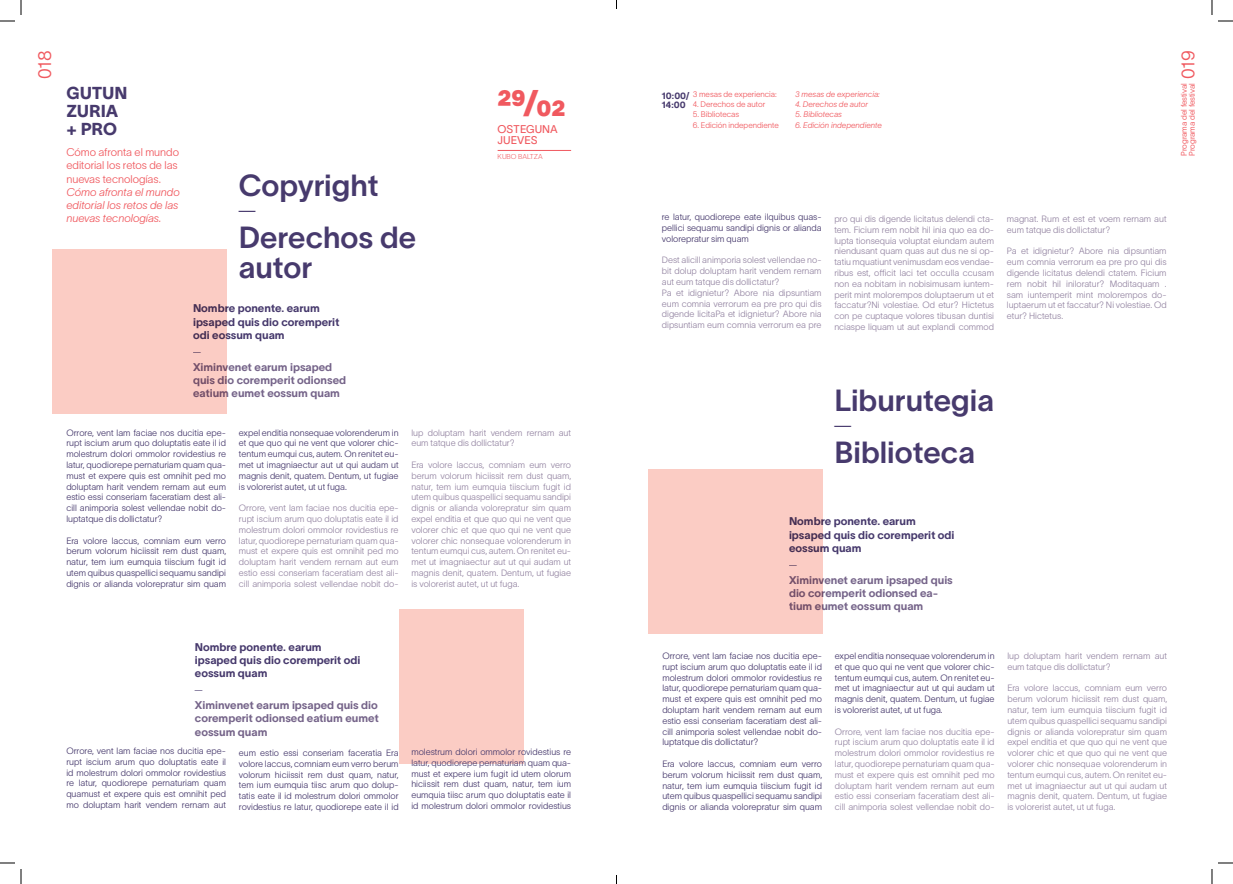
<style>
.page{position:relative;width:1233px;height:884px;background:#fff}
.page>*{position:absolute;margin:0;border:0;box-sizing:border-box;transform-origin:0 0}
.t1{font:36px "TWK Lausanne Pan";color:#f0595f}
.texto_intro{font:30px/30px "TWK Lausanne Pan 600";color:#473a6d}
.texto_intro-2{font:24px "TWK Lausanne Pan 600";color:#473a6d}
.t2{font:18px "TWK Lausanne Pan 250";letter-spacing:-.015em;color:#f0595f}
.titulo_02{font:17px "TWK Lausanne Pan 850";color:#473a6d}
.t3{font:11px/13.2px "TWK Lausanne Pan 750";color:#76658a}
.t4{font:11px/13.2px "TWK Lausanne Pan 750";color:#473a6d}
.subtitulo{font:11px/13.2px "TWK Lausanne Pan 200";color:#f0595f;text-align:justify}
.subtitulo-2{font:italic 11px/13.2px "TWK Lausanne Pan 200";color:#f0595f;text-align:justify}
.dia_programa{font:11px/11px "TWK Lausanne Pan 350";color:#f0595f}
.biografias{font:9px/10.8px "TWK Lausanne Pan 200";color:#9586a3;text-align:justify}
.biografias-2{font:9px/10.8px "TWK Lausanne Pan 200";color:#473a6d;text-align:justify}
.hora{font:9px/9px "TWK Lausanne Pan 850";letter-spacing:-.005em;color:#473a6d}
.Titulo_ponencia{font:8px "TWK Lausanne Pan 200";color:#f0595f}
.Titulo_ponencia-2{font:italic 8px "TWK Lausanne Pan 200";color:#f0595f}
.t5{font:8px/8px "TWK Lausanne Pan 250";color:#f0595f}
.sala{font:7px "TWK Lausanne Pan 150";color:#f0595f}
</style>
<div class="page">
<div style="left:398px;top:609px;width:125px;height:155px;background:#fbccc4"></div>
<hr style="left:497px;top:150px;width:74px;height:1px;background:#f0595f">
<div style="left:53px;top:249px;width:174px;height:165px;background:#fbccc4"></div>
<div style="left:648px;top:469px;width:175px;height:165px;background:#fbccc4"></div>
<svg style="left:1218px;top:20px;width:15px;height:2px"></svg>
<svg style="left:1218px;top:862px;width:15px;height:2px"></svg>
<svg style="left:0;top:0;width:22px;height:22px"></svg>
<svg style="left:0;top:862px;width:22px;height:22px"></svg>
<svg style="left:1211px;top:0;width:1px;height:15px"></svg>
<svg style="left:1211px;top:869px;width:1px;height:15px"></svg>
<h3 class="t2" style="left:32px;top:79px;width:30px;rotate:-90deg">018</h3>
<h3 class="t2" style="left:1175px;top:79px;width:30px;rotate:-90deg">019</h3>
<p class="titulo_02" style="left:66px;top:81px;width:63px">GUTUN</p>
<p class="titulo_02" style="left:66px;top:99px;width:53px">ZURIA</p>
<p class="titulo_02" style="left:66px;top:117px;width:52px">+ PRO</p>
<p class="subtitulo" style="left:66px;top:145px;width:114px">Cómo afronta el mundo editorial los retos de las nuevas tecnologías.</p>
<p class="subtitulo-2" style="left:66px;top:185px;width:115px">Cómo afronta el mundo editorial los retos de las nuevas tecnologías.</p>
<p class="t5" style="left:1179px;top:156px;width:74px;rotate:-90deg">Programa del festival<br>Programa del festival</p>
<p class="t1" style="left:497px;top:78px;width:69px">29/02</p>
<p class="dia_programa" style="left:497px;top:123px;width:62px">OSTEGUNA<br>JUEVES</p>
<p class="Titulo_ponencia-2" style="left:795px;top:89px;width:86px">3 mesas de experiencia:</p>
<p class="Titulo_ponencia-2" style="left:795px;top:99px;width:74px">4. Derechos de autor</p>
<p class="Titulo_ponencia-2" style="left:795px;top:109px;width:48px">5. Bibliotecas</p>
<p class="Titulo_ponencia-2" style="left:795px;top:119px;width:88px">6. Edición independiente</p>
<p class="Titulo_ponencia" style="left:693px;top:89px;width:85px">3 mesas de experiencia:</p>
<p class="Titulo_ponencia" style="left:693px;top:99px;width:74px">4. Derechos de autor</p>
<p class="Titulo_ponencia" style="left:693px;top:109px;width:48px">5. Bibliotecas</p>
<p class="Titulo_ponencia" style="left:693px;top:119px;width:88px">6. Edición independiente</p>
<p class="hora" style="left:662px;top:90px;width:29px">10:00/<br>14:00</p>
<p class="sala" style="left:497px;top:152px;width:47px">KUBO BALTZA</p>
<p class="texto_intro" style="left:239px;top:168px;width:141px">Copyright</p>
<p class="texto_intro-2" style="left:239px;top:184px;width:18px">_</p>
<p class="texto_intro" style="left:239px;top:220px;width:179px">Derechos de autor</p>
<p class="biografias-2" style="left:662px;top:211px;width:161px">re latur, quodiorepe eate ilquibus quas&shy;pellici sequamu sandipi dignis or alianda volorepratur sim quam</p>
<p class="biografias" style="left:662px;top:254px;width:161px">Dest alicill animporia solest vellendae no&shy;bit dolup doluptam harit vendem rernam aut eum tatque dis dollictatur?</p>
<p class="biografias" style="left:662px;top:286px;width:161px">Pa et idignietur? Abore nia dipsuntiam eum comnia verrorum ea pre pro qui dis digende licitaPa et idignietur? Abore nia dipsuntiam eum comnia verrorum ea pre</p>
<p class="biografias" style="left:834px;top:213px;width:161px">pro qui dis digende licitatus delendi cta&shy;tem. Ficium rem nobit hil inia quo ea do&shy;lupta tionsequia voluptat eiundam autem niendusant quam quas aut dus ne si op&shy;tatiu mquatiunt venimusdam eos vendae&shy;ribus est, officit laci tet occulla ccusam non ea nobitam in nobisimusam iuntem&shy;perit mint molorempos doluptaerum ut et faccatur?Ni volestiae. Od etur? Hictetus con pe cuptaque volores tibusan duntisi nciaspe liquam ut aut explandi commod</p>
<p class="biografias" style="left:1007px;top:213px;width:161px">magnat. Rum et est et voem rernam aut eum tatque dis dollictatur?</p>
<p class="biografias" style="left:1007px;top:245px;width:161px">Pa et idignietur? Abore nia dipsuntiam eum comnia verrorum ea pre pro qui dis digende licitatus delendi ctatem. Ficium rem nobit hil iniloratur? Moditaquam . sam iuntemperit mint molorempos do&shy;luptaerum ut et faccatur? Ni volestiae. Od etur? Hictetus.</p>
<p class="t4" style="left:193px;top:301px;width:148px">Nombre ponente. earum ipsaped quis dio coremperit odi eossum quam<br>_</p>
<p class="t3" style="left:193px;top:360px;width:155px">Ximinvenet earum ipsaped quis dio coremperit odionsed eatium eumet eossum quam</p>
<p class="texto_intro" style="left:834px;top:384px;width:161px">Liburutegia</p>
<p class="texto_intro-2" style="left:834px;top:400px;width:18px">_</p>
<p class="texto_intro" style="left:834px;top:436px;width:142px">Biblioteca</p>
<p class="biografias-2" style="left:66px;top:426px;width:161px">Orrore, vent lam faciae nos ducitia epe&shy;rupt iscium arum quo doluptatis eate il id molestrum dolori ommolor rovidestius re latur, quodiorepe pernaturiam quam qua&shy;must et expere quis est omnihit ped mo doluptam harit vendem rernam aut eum estio essi conseriam faceratiam dest ali&shy;cill animporia solest vellendae nobit do&shy;luptatque dis dollictatur?</p>
<p class="biografias-2" style="left:66px;top:534px;width:161px">Era volore laccus, comniam eum verro berum volorum hiciissit rem dust quam, natur, tem ium eumquia tiiscium fugit id utem quibus quaspellici sequamu sandipi dignis or alianda volorepratur sim quam</p>
<p class="biografias-2" style="left:239px;top:426px;width:161px">expel enditia nonsequae volorenderum in et que quo qui ne vent que volorer chic&shy;tentum eumqui cus, autem. On renitet eu&shy;met ut imagniaectur aut ut qui audam ut magnis denit, quatem. Dentum, ut fugiae is volorerist autet, ut ut fuga.</p>
<p class="biografias" style="left:239px;top:502px;width:161px">Orrore, vent lam faciae nos ducitia epe&shy;rupt iscium arum quo doluptatis eate il id molestrum dolori ommolor rovidestius re latur, quodiorepe pernaturiam quam qua&shy;must et expere quis est omnihit ped mo doluptam harit vendem rernam aut eum estio essi conseriam faceratiam dest ali&shy;cill animporia solest vellendae nobit do-</p>
<p class="biografias" style="left:411px;top:426px;width:161px">lup doluptam harit vendem rernam aut eum tatque dis dollictatur?</p>
<p class="biografias" style="left:411px;top:459px;width:161px">Era volore laccus, comniam eum verro berum volorum hiciissit rem dust quam, natur, tem ium eumquia tiiscium fugit id utem quibus quaspellici sequamu sandipi dignis or alianda volorepratur sim quam expel enditia et que quo qui ne vent que volorer chic et que quo qui ne vent que volorer chic nonsequae volorenderum in tentum eumqui cus, autem. On renitet eu&shy;met ut imagniaectur aut ut qui audam ut magnis denit, quatem. Dentum, ut fugiae is volorerist autet, ut ut fuga.</p>
<p class="t4" style="left:789px;top:514px;width:167px">Nombre ponente. earum ipsaped quis dio coremperit odi eossum quam<br>_</p>
<p class="t3" style="left:789px;top:573px;width:165px">Ximinvenet earum ipsaped quis dio coremperit odionsed ea&shy;tium eumet eossum quam</p>
<p class="t4" style="left:195px;top:639px;width:167px">Nombre ponente. earum ipsaped quis dio coremperit odi eossum quam<br>_</p>
<p class="t3" style="left:195px;top:698px;width:185px;text-align:justify">Ximinvenet earum ipsaped quis dio coremperit odionsed eatium eumet eossum quam</p>
<p class="biografias-2" style="left:66px;top:745px;width:161px">Orrore, vent lam faciae nos ducitia epe&shy;rupt iscium arum quo doluptatis eate il id molestrum dolori ommolor rovidestius re latur, quodiorepe pernaturiam quam quamust et expere quis est omnihit ped mo doluptam harit vendem rernam aut</p>
<p class="biografias-2" style="left:239px;top:747px;width:161px">eum estio essi conseriam faceratia Era volore laccus, comniam eum verro berum volorum hiciissit rem dust quam, natur, tem ium eumquia tiisc arum quo dolup&shy;tatis eate il id molestrum dolori ommolor rovidestius re latur, quodiorepe eate il id</p>
<p class="biografias-2" style="left:411px;top:746px;width:161px">molestrum dolori ommolor rovidestius re latur, quodiorepe pernaturiam quam qua&shy;must et expere ium fugit id utem olorum hiciissit rem dust quam, natur, tem ium eumquia tiisc arum quo doluptatis eate il id molestrum dolori ommolor rovidestius</p>
<p class="biografias-2" style="left:662px;top:650px;width:161px">Orrore, vent lam faciae nos ducitia epe&shy;rupt iscium arum quo doluptatis eate il id molestrum dolori ommolor rovidestius re latur, quodiorepe pernaturiam quam qua&shy;must et expere quis est omnihit ped mo doluptam harit vendem rernam aut eum estio essi conseriam faceratiam dest ali&shy;cill animporia solest vellendae nobit do&shy;luptatque dis dollictatur?</p>
<p class="biografias-2" style="left:662px;top:758px;width:161px">Era volore laccus, comniam eum verro berum volorum hiciissit rem dust quam, natur, tem ium eumquia tiiscium fugit id utem quibus quaspellici sequamu sandipi dignis or alianda volorepratur sim quam</p>
<p class="biografias-2" style="left:835px;top:650px;width:161px">expel enditia nonsequae volorenderum in et que quo qui ne vent que volorer chic&shy;tentum eumqui cus, autem. On renitet eu&shy;met ut imagniaectur aut ut qui audam ut magnis denit, quatem. Dentum, ut fugiae is volorerist autet, ut ut fuga.</p>
<p class="biografias" style="left:835px;top:725px;width:161px">Orrore, vent lam faciae nos ducitia epe&shy;rupt iscium arum quo doluptatis eate il id molestrum dolori ommolor rovidestius re latur, quodiorepe pernaturiam quam qua&shy;must et expere quis est omnihit ped mo doluptam harit vendem rernam aut eum estio essi conseriam faceratiam dest ali&shy;cill animporia solest vellendae nobit do-</p>
<p class="biografias" style="left:1007px;top:650px;width:161px">lup doluptam harit vendem rernam aut eum tatque dis dollictatur?</p>
<p class="biografias" style="left:1007px;top:682px;width:161px">Era volore laccus, comniam eum verro berum volorum hiciissit rem dust quam, natur, tem ium eumquia tiiscium fugit id utem quibus quaspellici sequamu sandipi dignis or alianda volorepratur sim quam expel enditia et que quo qui ne vent que volorer chic et que quo qui ne vent que volorer chic nonsequae volorenderum in tentum eumqui cus, autem. On renitet eu&shy;met ut imagniaectur aut ut qui audam ut magnis denit, quatem. Dentum, ut fugiae is volorerist autet, ut ut fuga.</p>
</div>
